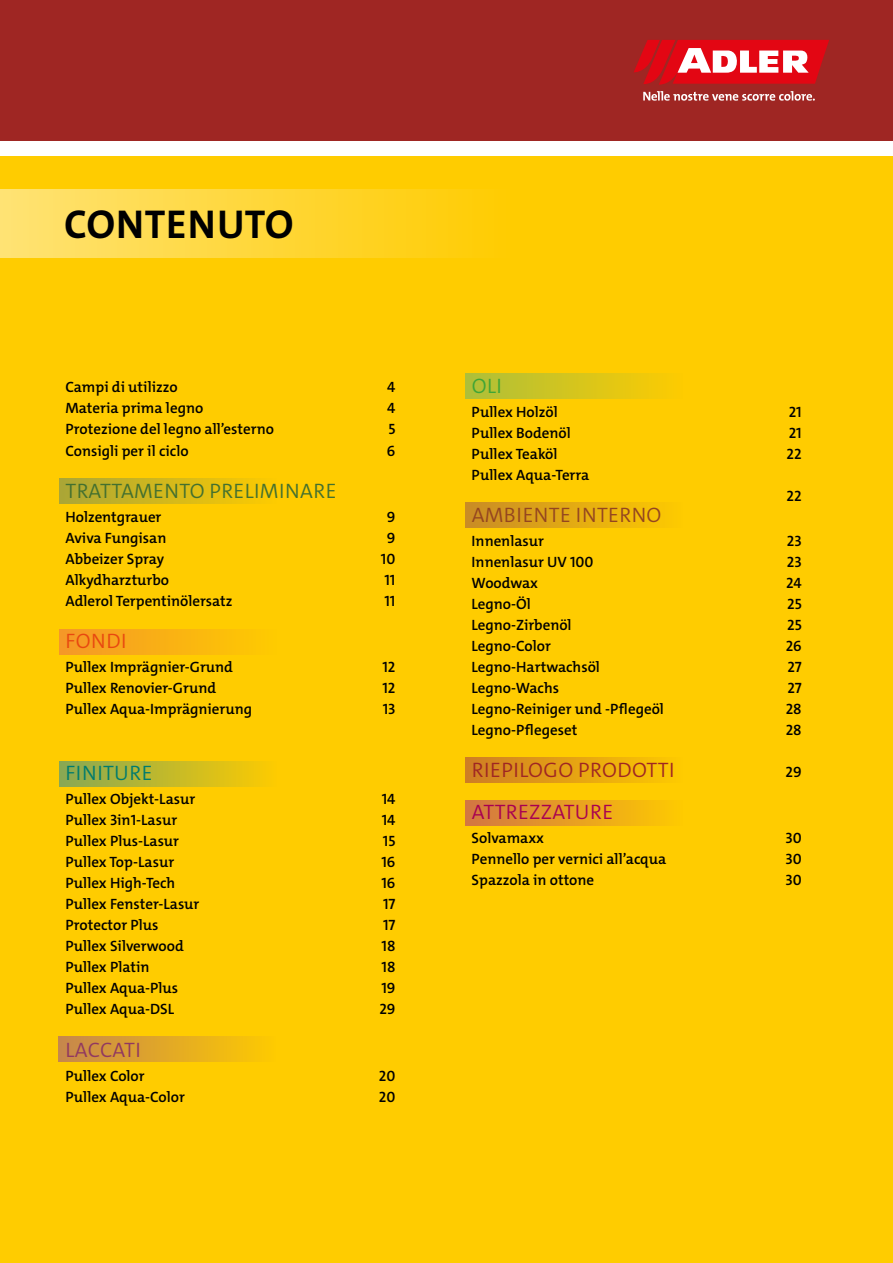
<style>
.page{position:relative;width:893px;height:1263px;background:#fff}
.page>*{position:absolute;margin:0;border:0;box-sizing:border-box;transform-origin:0 0}
.t1{font:700 40.5px "The Mix C4 s";letter-spacing:.02em;color:#000}
.t2{font:300 21px "The Mix C4 s";letter-spacing:.02em;color:#43702f}
.t3{font:300 21px "The Mix C4 s";letter-spacing:.02em;color:#9f2623}
.t4{font:300 21px "The Mix C4 s";letter-spacing:.02em;color:#944520}
.t5{font:300 21px "The Mix C4 s";letter-spacing:.02em;color:#a80051}
.t6{font:300 21px "The Mix C4 s";letter-spacing:.02em;color:#007b6d}
.t7{font:300 21px "The Mix C4 s";letter-spacing:.005em;color:#913860}
.t8{font:300 21px "The Mix C4 s";letter-spacing:.02em;color:#e84810}
.t9{font:300 21px "The Mix C4 s";color:#3fa535}
.t10{font:600 15px "The Mix C4 s";color:#000}
</style>
<div class="page">
<div style="left:0;top:157px;width:893px;height:1106px;background:#fc0"></div>
<div style="left:0;top:0;width:893px;height:141px;background:#9f2623"></div>
<svg style="left:643px;top:91px;width:172px;height:10px"></svg>
<svg style="left:634px;top:40px;width:195px;height:45px;background:#e04149"></svg>
<div style="left:0;top:189px;width:512px;height:68px;background:linear-gradient(to right,#ffe375,#fc0)"></div>
<div style="left:59px;top:479px;width:217px;height:25px;background:linear-gradient(to right,#aaa636,#fecb00)"></div>
<div style="left:59px;top:629px;width:217px;height:25px;background:linear-gradient(to right,#f59728,#fecb00)"></div>
<div style="left:59px;top:761px;width:217px;height:25px;background:linear-gradient(to right,#87a854,#fdcb00)"></div>
<div style="left:58px;top:1036px;width:218px;height:26px;background:linear-gradient(to right,#c6864d,#feca01)"></div>
<div style="left:466px;top:373px;width:217px;height:26px;background:linear-gradient(to right,#adbf3a,#fecb00)"></div>
<div style="left:466px;top:502px;width:217px;height:26px;background:linear-gradient(to right,#c98c25,#fecb00)"></div>
<div style="left:466px;top:800px;width:217px;height:26px;background:linear-gradient(to right,#d27642,#fecb00)"></div>
<div style="left:466px;top:757px;width:217px;height:26px;background:linear-gradient(to right,#ce7d25,#fecb00)"></div>
<h1 class="t1" style="left:64px;top:199px;width:231px">CONTENUTO</h1>
<p class="t10" style="left:65px;top:377px;width:114px">Campi di utilizzo</p>
<p class="t10" style="left:387px;top:377px;width:10px">4</p>
<p class="t10" style="left:65px;top:398px;width:139px">Materia prima legno</p>
<p class="t10" style="left:387px;top:398px;width:10px">4</p>
<p class="t10" style="left:65px;top:419px;width:210px">Protezione del legno all’esterno</p>
<p class="t10" style="left:388px;top:419px;width:9px">5</p>
<p class="t10" style="left:65px;top:441px;width:125px">Consigli per il ciclo</p>
<p class="t10" style="left:387px;top:441px;width:10px">6</p>
<h2 class="t2" style="left:66px;top:478px;width:272px">TRATTAMENTO PRELIMINARE</h2>
<p class="t10" style="left:65px;top:508px;width:98px">Holzentgrauer</p>
<p class="t10" style="left:387px;top:508px;width:10px">9</p>
<p class="t10" style="left:65px;top:529px;width:102px">Aviva Fungisan</p>
<p class="t10" style="left:387px;top:529px;width:10px">9</p>
<p class="t10" style="left:65px;top:550px;width:100px">Abbeizer Spray</p>
<p class="t10" style="left:381px;top:550px;width:16px">10</p>
<p class="t10" style="left:65px;top:571px;width:105px">Alkydharzturbo</p>
<p class="t10" style="left:384px;top:571px;width:12px">11</p>
<p class="t10" style="left:65px;top:592px;width:169px">Adlerol Terpentinölersatz</p>
<p class="t10" style="left:384px;top:592px;width:12px">11</p>
<h2 class="t8" style="left:66px;top:628px;width:63px">FONDI</h2>
<p class="t10" style="left:65px;top:658px;width:169px">Pullex Imprägnier-Grund</p>
<p class="t10" style="left:382px;top:658px;width:15px">12</p>
<p class="t10" style="left:65px;top:679px;width:152px">Pullex Renovier-Grund</p>
<p class="t10" style="left:382px;top:679px;width:15px">12</p>
<p class="t10" style="left:65px;top:700px;width:188px">Pullex Aqua-Imprägnierung</p>
<p class="t10" style="left:383px;top:700px;width:14px">13</p>
<h2 class="t6" style="left:66px;top:760px;width:89px">FINITURE</h2>
<p class="t10" style="left:65px;top:790px;width:131px">Pullex Objekt-Lasur</p>
<p class="t10" style="left:382px;top:790px;width:15px">14</p>
<p class="t10" style="left:65px;top:811px;width:113px">Pullex 3in1-Lasur</p>
<p class="t10" style="left:382px;top:811px;width:15px">14</p>
<p class="t10" style="left:65px;top:832px;width:115px">Pullex Plus-Lasur</p>
<p class="t10" style="left:383px;top:832px;width:14px">15</p>
<p class="t10" style="left:65px;top:853px;width:110px">Pullex Top-Lasur</p>
<p class="t10" style="left:381px;top:853px;width:16px">16</p>
<p class="t10" style="left:65px;top:874px;width:111px">Pullex High-Tech</p>
<p class="t10" style="left:381px;top:874px;width:16px">16</p>
<p class="t10" style="left:65px;top:895px;width:136px">Pullex Fenster-Lasur</p>
<p class="t10" style="left:383px;top:895px;width:14px">17</p>
<p class="t10" style="left:65px;top:916px;width:95px">Protector Plus</p>
<p class="t10" style="left:383px;top:916px;width:14px">17</p>
<p class="t10" style="left:65px;top:937px;width:120px">Pullex Silverwood</p>
<p class="t10" style="left:382px;top:937px;width:15px">18</p>
<p class="t10" style="left:65px;top:958px;width:86px">Pullex Platin</p>
<p class="t10" style="left:382px;top:958px;width:15px">18</p>
<p class="t10" style="left:65px;top:979px;width:114px">Pullex Aqua-Plus</p>
<p class="t10" style="left:381px;top:979px;width:16px">19</p>
<p class="t10" style="left:65px;top:1000px;width:110px">Pullex Aqua-DSL</p>
<p class="t10" style="left:379px;top:1000px;width:18px">29</p>
<h2 class="t7" style="left:66px;top:1036px;width:77px">LACCATI</h2>
<p class="t10" style="left:65px;top:1066px;width:81px">Pullex Color</p>
<p class="t10" style="left:379px;top:1066px;width:18px">20</p>
<p class="t10" style="left:65px;top:1087px;width:121px">Pullex Aqua-Color</p>
<p class="t10" style="left:379px;top:1087px;width:18px">20</p>
<h2 class="t9" style="left:472px;top:372px;width:31px">OLI</h2>
<p class="t10" style="left:472px;top:402px;width:88px">Pullex Holzöl</p>
<p class="t10" style="left:789px;top:402px;width:14px">21</p>
<p class="t10" style="left:472px;top:423px;width:101px">Pullex Bodenöl</p>
<p class="t10" style="left:789px;top:423px;width:14px">21</p>
<p class="t10" style="left:472px;top:444px;width:87px">Pullex Teaköl</p>
<p class="t10" style="left:787px;top:444px;width:17px">22</p>
<p class="t10" style="left:472px;top:465px;width:119px">Pullex Aqua-Terra</p>
<p class="t10" style="left:787px;top:486px;width:17px">22</p>
<h2 class="t4" style="left:472px;top:501px;width:191px">AMBIENTE INTERNO</h2>
<p class="t10" style="left:472px;top:531px;width:74px">Innenlasur</p>
<p class="t10" style="left:787px;top:531px;width:16px">23</p>
<p class="t10" style="left:472px;top:552px;width:123px">Innenlasur UV 100</p>
<p class="t10" style="left:787px;top:552px;width:16px">23</p>
<p class="t10" style="left:472px;top:573px;width:68px">Woodwax</p>
<p class="t10" style="left:786px;top:573px;width:17px">24</p>
<p class="t10" style="left:472px;top:594px;width:61px">Legno-Öl</p>
<p class="t10" style="left:787px;top:594px;width:16px">25</p>
<p class="t10" style="left:472px;top:615px;width:102px">Legno-Zirbenöl</p>
<p class="t10" style="left:787px;top:615px;width:16px">25</p>
<p class="t10" style="left:472px;top:636px;width:81px">Legno-Color</p>
<p class="t10" style="left:786px;top:636px;width:17px">26</p>
<p class="t10" style="left:472px;top:657px;width:130px">Legno-Hartwachsöl</p>
<p class="t10" style="left:787px;top:657px;width:16px">27</p>
<p class="t10" style="left:472px;top:678px;width:89px">Legno-Wachs</p>
<p class="t10" style="left:787px;top:678px;width:16px">27</p>
<p class="t10" style="left:472px;top:699px;width:194px">Legno-Reiniger und -Pflegeöl</p>
<p class="t10" style="left:786px;top:699px;width:17px">28</p>
<p class="t10" style="left:472px;top:720px;width:107px">Legno-Pflegeset</p>
<p class="t10" style="left:786px;top:720px;width:17px">28</p>
<h2 class="t3" style="left:472px;top:756px;width:204px">RIEPILOGO PRODOTTI</h2>
<p class="t10" style="left:786px;top:762px;width:18px">29</p>
<h2 class="t5" style="left:472px;top:798px;width:143px">ATTREZZATURE</h2>
<p class="t10" style="left:472px;top:828px;width:74px">Solvamaxx</p>
<p class="t10" style="left:785px;top:828px;width:18px">30</p>
<p class="t10" style="left:472px;top:849px;width:196px">Pennello per vernici all’acqua</p>
<p class="t10" style="left:785px;top:849px;width:18px">30</p>
<p class="t10" style="left:472px;top:870px;width:124px">Spazzola in ottone</p>
<p class="t10" style="left:785px;top:870px;width:18px">30</p>
</div>
